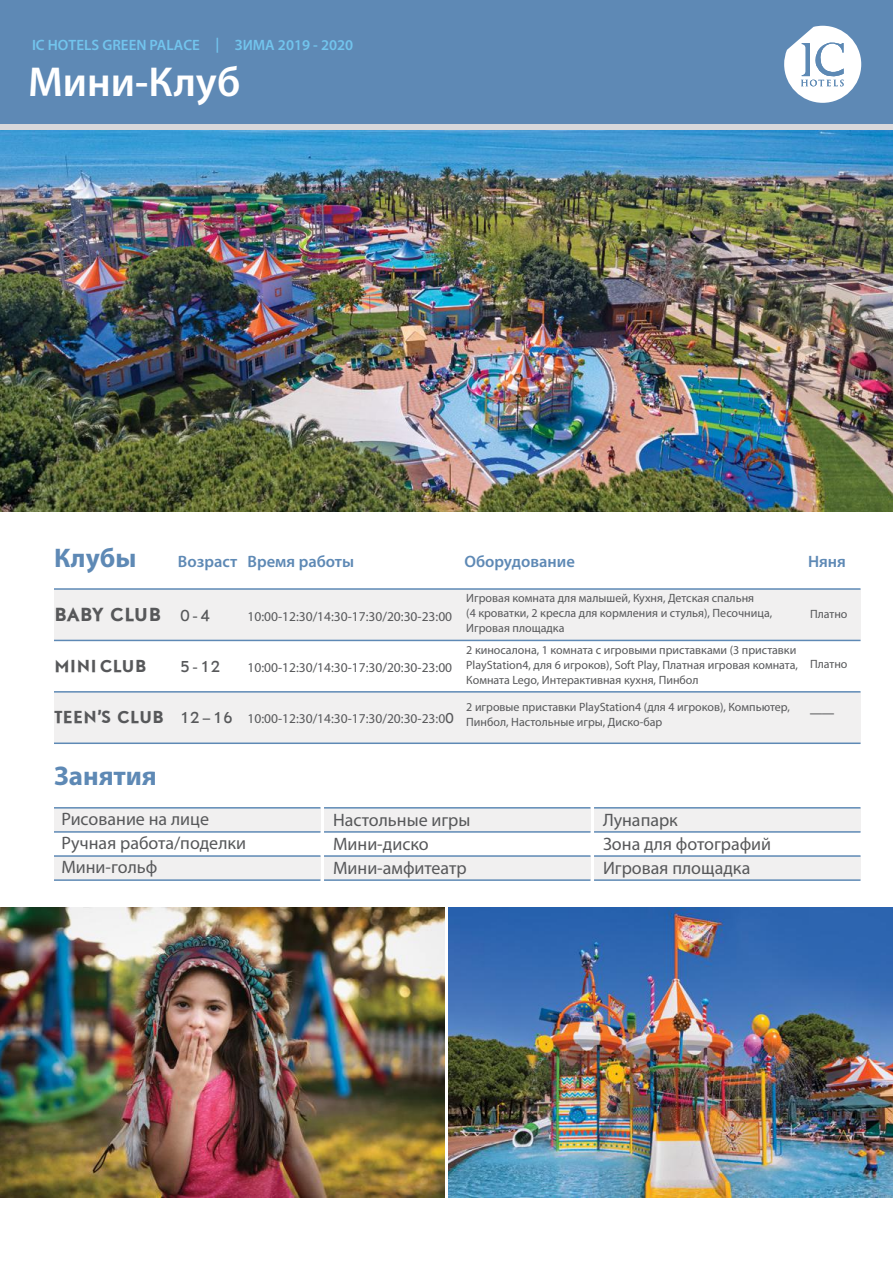
<style>
.page{position:relative;width:893px;height:1263px;background:#fff}
.page>*{position:absolute;margin:0;border:0;box-sizing:border-box;transform-origin:0 0}
.t1{font:600 42px "Myriad Pro";color:#fff}
.t2{font:700 27px "Myriad Pro";color:#5e89b5}
.t3{font:18px/24px "Myriad Pro";color:#57585a}
.t4{font:18px "Nobel Listing UN Bold";color:#57585a}
.t5{font:600 16.5px "Myriad Pro";color:#5e89b5}
.t6{font:16.5px "Nobel Listing UN Bold";color:#57585a}
.t7{font:600 15px "Myriad Pro";color:#72c4ed}
.t8{font:15px "Nobel Listing UN Regular";color:#57585a}
.t9{font:13.5px "Myriad Pro";color:#57585a}
.t10{font:12px/15px "Myriad Pro";color:#57585a}
.t11{font:12px "Nobel Listing UN Regular";color:#57585a}
.s1{font-family:"Nobel Listing UN Regular";font-size:15px}
.s2{font-family:"Nobel Listing UN Bold";font-size:16.5px}
.s3{font-family:"Nobel Listing UN Regular"}
</style>
<div class="page">
<div style="left:54px;top:590px;width:806px;height:51px;background:#f1f0f0"></div>
<div style="left:54px;top:693px;width:806px;height:51px;background:#f1f0f0"></div>
<div style="left:0;top:124px;width:893px;height:7px;background:#d8d8db"></div>
<div style="left:0;top:0;width:893px;height:124px;background:#5e89b5"></div>
<svg style="left:784px;top:26px;width:77px;height:77px"></svg>
<hr style="left:54px;top:588px;width:806px;height:2px;background:#5e89b5">
<hr style="left:54px;top:691px;width:806px;height:2px;background:#5e89b5">
<hr style="left:54px;top:742px;width:806px;height:2px;background:#5e89b5">
<hr style="left:54px;top:640px;width:806px;height:1px;background:#5e89b5">
<img style="left:0;top:908px;width:445px;height:289px">
<img style="left:448px;top:908px;width:445px;height:289px">
<img style="left:0;top:130px;width:893px;height:382px">
<div style="left:54px;top:808px;width:266px;height:23px;background:#f1f0f0"></div>
<div style="left:54px;top:857px;width:266px;height:23px;background:#f1f0f0"></div>
<hr style="left:54px;top:807px;width:266px;height:1px;background:#5e89b5">
<hr style="left:54px;top:855px;width:266px;height:2px;background:#5e89b5">
<hr style="left:54px;top:879px;width:266px;height:2px;background:#5e89b5">
<hr style="left:54px;top:831px;width:266px;height:2px;background:#5e89b5">
<div style="left:324px;top:808px;width:266px;height:23px;background:#f1f0f0"></div>
<div style="left:324px;top:857px;width:266px;height:23px;background:#f1f0f0"></div>
<hr style="left:324px;top:807px;width:266px;height:1px;background:#5e89b5">
<hr style="left:324px;top:855px;width:266px;height:2px;background:#5e89b5">
<hr style="left:324px;top:879px;width:266px;height:2px;background:#5e89b5">
<hr style="left:324px;top:831px;width:266px;height:2px;background:#5e89b5">
<div style="left:594px;top:808px;width:266px;height:23px;background:#f1f0f0"></div>
<div style="left:594px;top:857px;width:266px;height:23px;background:#f1f0f0"></div>
<hr style="left:594px;top:807px;width:266px;height:1px;background:#5e89b5">
<hr style="left:594px;top:855px;width:266px;height:2px;background:#5e89b5">
<hr style="left:594px;top:879px;width:266px;height:2px;background:#5e89b5">
<hr style="left:594px;top:831px;width:266px;height:2px;background:#5e89b5">
<p class="t7" style="left:32px;top:35px;width:323px">IC HOTELS GREEN PALACE | ЗИМА 2019 - 2020</p>
<h1 class="t1" style="left:28px;top:55px;width:214px">Мини-Клуб</h1>
<h2 class="t2" style="left:54px;top:540px;width:84px">Клубы</h2>
<h3 class="t5" style="left:178px;top:550px;width:178px">Возраст Время работы</h3>
<h3 class="t5" style="left:464px;top:550px;width:112px">Оборудование</h3>
<h3 class="t5" style="left:808px;top:550px;width:39px">Няня</h3>
<h3 class="t4" style="left:54px;top:602px;width:158px">BABY CLUB <span class="s1">0 - 4</span></h3>
<p class="t9" style="left:248px;top:608px;width:206px">10:00-12:30/14:30-17:30/20:30-23:00</p>
<h3 class="t6" style="left:54px;top:654px;width:94px">MINI CLUB</h3>
<p class="t8" style="left:180px;top:656px;width:42px">5 - 12</p>
<p class="t9" style="left:248px;top:659px;width:206px">10:00-12:30/14:30-17:30/20:30-23:00</p>
<p class="t9" style="left:54px;top:710px;width:402px"><span class="s2">TEEN’S CLUB</span> <span class="s1">12 – 16</span> 10:00-12:30/14:30-17:30/20:30-23:0<span class="s3">0</span></p>
<p class="t10" style="left:466px;top:590px;width:308px">Игровая комната для малышей, Кухня, Детская спальня<br>(4 кроватки, 2 кресла для кормления и стулья), Песочница,<br>Игровая площадка</p>
<p class="t10" style="left:466px;top:643px;width:333px">2 киносалона, 1 комната с игровыми приставками (3 приставки<br>PlayStation4, для 6 игроков), Soft Play, Платная игровая комната,<br>Комната Lego, Интерактивная кухня, Пинбол</p>
<p class="t10" style="left:466px;top:700px;width:325px">2 игровые приставки PlayStation4 (для 4 игроков), Компьютер,<br>Пинбол, Настольные игры, Диско-бар</p>
<p class="t10" style="left:810px;top:607px;width:39px">Платно</p>
<p class="t10" style="left:810px;top:656px;width:39px">Платно</p>
<p class="t11" style="left:810px;top:704px;width:25px">——</p>
<h2 class="t2" style="left:54px;top:758px;width:104px">Занятия</h2>
<h3 class="t3" style="left:61px;top:807px;width:186px">Рисование на лице<br>Ручная работа/поделки<br>Мини-гольф</h3>
<h3 class="t3" style="left:333px;top:808px;width:139px">Настольные игры<br>Мини-диско<br>Мини-амфитеатр</h3>
<h3 class="t3" style="left:603px;top:807px;width:170px">Лунапарк<br>Зона для фотографий<br>Игровая площадка</h3>
</div>
